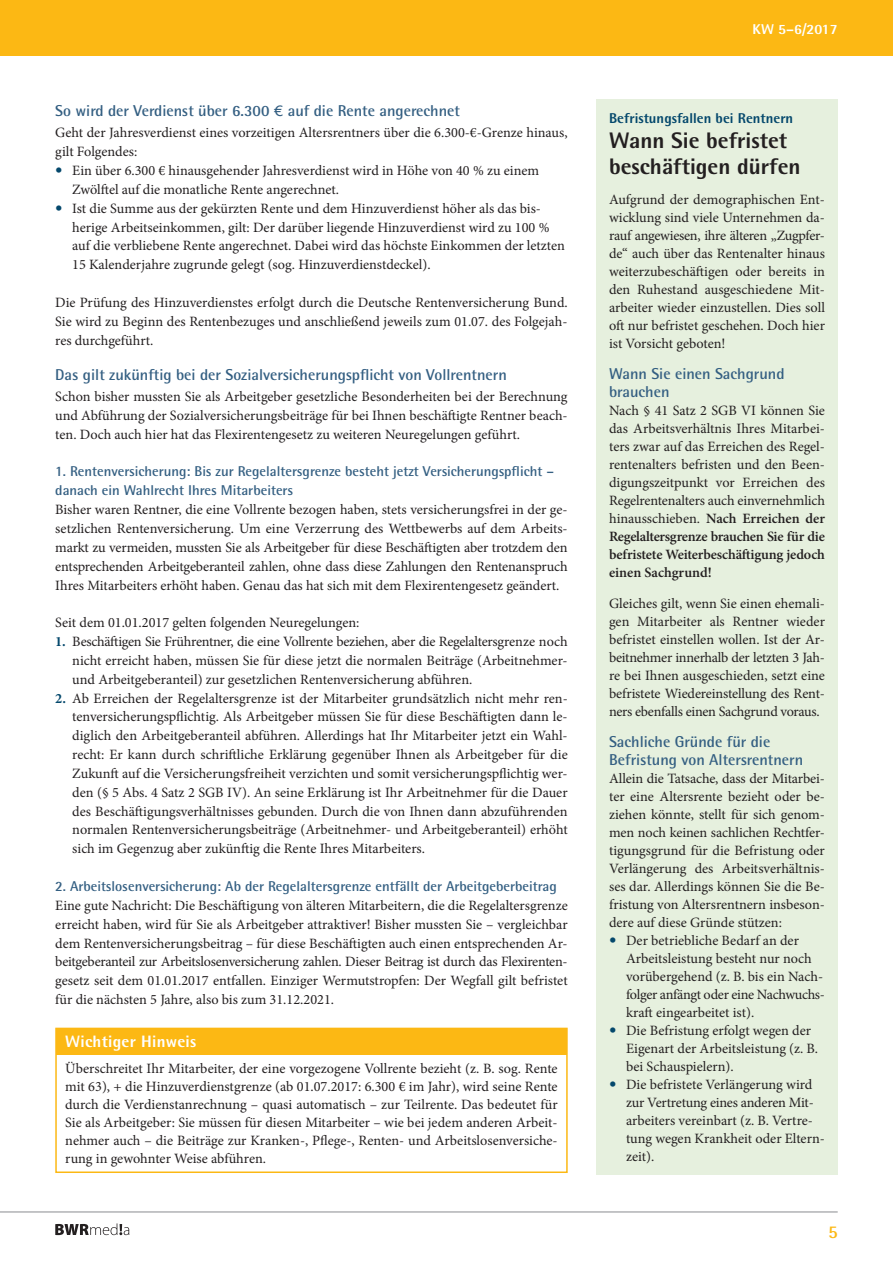
<style>
.page{position:relative;width:893px;height:1263px;background:#fff}
.page>*{position:absolute;margin:0;border:0;box-sizing:border-box;transform-origin:0 0}
.t1{font:800 22.5px/25.5px "Rotis Semi Sans";color:#231f20}
.t2{font:700 18px "Rotis Semi Sans";color:#fcb814}
.t3{font:800 16.5px "Rotis Semi Sans";letter-spacing:.015em;color:#fff}
.t4{font:700 15.75px/18px "Rotis Semi Sans";color:#345f82}
.t5{font:14.25px/18px "Minion Pro";color:#231f20;text-align:justify}
.t6{font:700 14.25px/18.9px "Rotis Semi Sans";color:#345f82}
.t7{font:14.25px "Minion Pro";letter-spacing:-.02em;color:#231f20}
.t8{font:800 14.25px "Rotis Semi Sans";color:#04486c}
.t9{font:800 14.25px "Rotis Semi Sans";color:#fff}
.s1{font-family:"Euro Sans ITC";font-weight:500}
.s2{font-weight:700;color:#04486c}
.s3{font-weight:600}
</style>
<div class="page">
<hr style="left:0;top:1211px;width:838px;height:1px;background:#8a8c8f">
<svg style="left:55px;top:1223px;width:74px;height:12px"></svg>
<div style="left:0;top:0;width:893px;height:55px;background:#fcb814"></div>
<div style="left:596px;top:99px;width:242px;height:1075px;background:#e6f0de"></div>
<div style="left:56px;top:1028px;width:511px;height:27px;background:#fcb814"></div>
<div style="left:55px;top:1028px;width:513px;height:145px;border:2px solid #fcb814"></div>
<p class="t4" style="left:55px;top:101px;width:406px">So wird der Verdienst über 6.300 <span class="s1">€</span> auf die Rente angerechnet</p>
<p class="t5" style="left:55px;top:124px;width:514px">Geht der Jahresverdienst eines vorzeitigen Altersrentners über die 6.300-€-Grenze hinaus,</p>
<p class="t5" style="left:55px;top:143px;width:84px">gilt Folgendes:</p>
<p class="t5" style="left:72px;top:162px;width:468px">Ein über 6.300 € hinausgehender Jahresverdienst wird in Höhe von 40 % zu einem</p>
<p class="t5" style="left:72px;top:180px;width:268px">Zwölftel auf die monatliche Rente angerechnet.</p>
<p class="t5" style="left:72px;top:199px;width:470px">Ist die Summe aus der gekürzten Rente und dem Hinzuverdienst höher als das bis-</p>
<p class="t5" style="left:72px;top:218px;width:479px">herige Arbeitseinkommen, gilt: Der darüber liegende Hinzuverdienst wird zu 100 %</p>
<p class="t5" style="left:72px;top:237px;width:494px">auf die verbliebene Rente angerechnet. Dabei wird das höchste Einkommen der letzten</p>
<p class="t5" style="left:72px;top:256px;width:360px">15 Kalenderjahre zugrunde gelegt (sog. Hinzuverdienstdeckel).</p>
<p class="t5" style="left:55px;top:293px;width:514px;line-height:18.9px">Die Prüfung des Hinzuverdienstes erfolgt durch die Deutsche Rentenversicherung Bund.<br>Sie wird zu Beginn des Rentenbezuges und anschließend jeweils zum 01.07. des Folgejah&shy;res durchgeführt.</p>
<p class="t4" style="left:55px;top:365px;width:453px">Das gilt zukünftig bei der Sozialversicherungspflicht von Vollrentnern</p>
<p class="t5" style="left:55px;top:387px;width:514px;line-height:18.9px">Schon bisher mussten Sie als Arbeitgeber gesetzliche Besonderheiten bei der Berechnung und Abführung der Sozialversicherungsbeiträge für bei Ihnen beschäftigte Rentner beach&shy;ten. Doch auch hier hat das Flexirentengesetz zu weiteren Neuregelungen geführt.</p>
<p class="t6" style="left:55px;top:462px;width:500px">1. Rentenversicherung: Bis zur Regelaltersgrenze besteht jetzt Versicherungspflicht – danach ein Wahlrecht Ihres Mitarbeiters</p>
<p class="t5" style="left:55px;top:500px;width:514px;line-height:18.9px">Bisher waren Rentner, die eine Vollrente bezogen haben, stets versicherungsfrei in der ge&shy;setzlichen Rentenversicherung. Um eine Verzerrung des Wettbewerbs auf dem Arbeits&shy;markt zu vermeiden, mussten Sie als Arbeitgeber für diese Beschäftigten aber trotzdem den entsprechenden Arbeitgeberanteil zahlen, ohne dass diese Zahlungen den Rentenanspruch Ihres Mitarbeiters erhöht haben. Genau das hat sich mit dem Flexirentengesetz geändert.</p>
<p class="t5" style="left:55px;top:614px;width:306px">Seit dem 01.01.2017 gelten folgenden Neuregelungen:</p>
<p class="t5" style="left:72px;top:632px;width:497px;line-height:18.9px;text-indent:-17px"><span class="s2">1.</span> Beschäftigen Sie Frührentner, die eine Vollrente beziehen, aber die Regelaltersgrenze noch nicht erreicht haben, müssen Sie für diese jetzt die normalen Beiträge (Arbeitnehmer&shy;und Arbeitgeberanteil) zur gesetzlichen Rentenversicherung abführen.</p>
<p class="t5" style="left:72px;top:689px;width:497px;line-height:18.9px;text-indent:-17px"><span class="s2">2.</span> Ab Erreichen der Regelaltersgrenze ist der Mitarbeiter grundsätzlich nicht mehr ren&shy;tenversicherungspflichtig. Als Arbeitgeber müssen Sie für diese Beschäftigten dann le&shy;diglich den Arbeitgeberanteil abführen. Allerdings hat Ihr Mitarbeiter jetzt ein Wahl&shy;recht: Er kann durch schriftliche Erklärung gegenüber Ihnen als Arbeitgeber für die Zukunft auf die Versicherungsfreiheit verzichten und somit versicherungspflichtig wer&shy;den (§ 5 Abs. 4 Satz 2 SGB IV). An seine Erklärung ist Ihr Arbeitnehmer für die Dauer des Beschäftigungsverhältnisses gebunden. Durch die von Ihnen dann abzuführenden normalen Rentenversicherungsbeiträge (Arbeitnehmer- und Arbeitgeberanteil) erhöht sich im Gegenzug aber zukünftig die Rente Ihres Mitarbeiters.</p>
<p class="t6" style="left:55px;top:876px;width:503px">2. Arbeitslosenversicherung: Ab der Regelaltersgrenze entfällt der Arbeitgeberbeitrag</p>
<p class="t5" style="left:55px;top:896px;width:514px;line-height:18.9px">Eine gute Nachricht: Die Beschäftigung von älteren Mitarbeitern, die die Regelaltersgrenze erreicht haben, wird für Sie als Arbeitgeber attraktiver! Bisher mussten Sie – vergleichbar dem Rentenversicherungsbeitrag – für diese Beschäftigten auch einen entsprechenden Ar&shy;beitgeberanteil zur Arbeitslosenversicherung zahlen. Dieser Beitrag ist durch das Flexirenten&shy;gesetz seit dem 01.01.2017 entfallen. Einziger Wermutstropfen: Der Wegfall gilt befristet für die nächsten 5 Jahre, also bis zum 31.12.2021.</p>
<p class="t3" style="left:65px;top:1031px;width:132px">Wichtiger Hinweis</p>
<p class="t5" style="left:65px;top:1059px;width:494px">Überschreitet Ihr Mitarbeiter, der eine vorgezogene Vollrente bezieht (z. B. sog. Rente mit 63), + die Hinzuverdienstgrenze (ab 01.07.2017: 6.300 € im Jahr), wird seine Rente durch die Verdienstanrechnung – quasi automatisch – zur Teilrente. Das bedeutet für Sie als Arbeitgeber: Sie müssen für diesen Mitarbeiter – wie bei jedem anderen Arbeit&shy;nehmer auch – die Beiträge zur Kranken-, Pflege-, Renten- und Arbeitslosenversiche&shy;rung in gewohnter Weise abführen.</p>
<p class="t9" style="left:753px;top:20px;width:87px">KW 5–6/2017</p>
<p class="t8" style="left:609px;top:109px;width:186px">Befristungsfallen bei Rentnern</p>
<h1 class="t1" style="left:609px;top:127px;width:193px">Wann Sie befristet beschäftigen dürfen</h1>
<p class="t5" style="left:609px;top:191px;width:217px">Aufgrund der demographischen Ent&shy;wicklung sind viele Unternehmen da&shy;rauf angewiesen, ihre älteren „Zugpfer&shy;de“ auch über das Rentenalter hinaus weiterzubeschäftigen oder bereits in den Ruhestand ausgeschiedene Mit&shy;arbeiter wieder einzustellen. Dies soll oft nur befristet geschehen. Doch hier ist Vorsicht geboten!</p>
<p class="t4" style="left:609px;top:365px;width:177px">Wann Sie einen Sachgrund brauchen</p>
<p class="t5" style="left:609px;top:402px;width:217px">Nach § 41 Satz 2 SGB VI können Sie das Arbeitsverhältnis Ihres Mitarbei&shy;ters zwar auf das Erreichen des Regel&shy;rentenalters befristen und den Been&shy;digungszeitpunkt vor Erreichen des Regelrentenalters auch einvernehmlich hinausschieben. <span class="s3">Nach Erreichen der Regelaltersgrenze brauchen Sie für die befristete Weiterbeschäftigung jedoch einen Sachgrund!</span></p>
<p class="t5" style="left:609px;top:594px;width:217px">Gleiches gilt, wenn Sie einen ehemali&shy;gen Mitarbeiter als Rentner wieder befristet einstellen wollen. Ist der Ar&shy;beitnehmer innerhalb der letzten 3 Jah&shy;re bei Ihnen ausgeschieden, setzt eine befristete Wiedereinstellung des Rent&shy;ners ebenfalls einen Sachgrund voraus.</p>
<p class="t4" style="left:609px;top:732px;width:196px">Sachliche Gründe für die<br>Befristung von Altersrentnern</p>
<p class="t5" style="left:609px;top:769px;width:217px">Allein die Tatsache, dass der Mitarbei-</p>
<p class="t5" style="left:609px;top:787px;width:217px">ter eine Altersrente bezieht oder be-</p>
<p class="t5" style="left:609px;top:805px;width:217px">ziehen könnte, stellt für sich genom-</p>
<p class="t5" style="left:609px;top:823px;width:217px">men noch keinen sachlichen Rechtfer-</p>
<p class="t5" style="left:609px;top:841px;width:217px">tigungsgrund für die Befristung oder</p>
<p class="t5" style="left:609px;top:859px;width:217px">Verlängerung des Arbeitsverhältnis-</p>
<p class="t5" style="left:609px;top:877px;width:217px">ses dar. Allerdings können Sie die Be-</p>
<p class="t5" style="left:609px;top:895px;width:217px">fristung von Altersrentnern insbeson-</p>
<p class="t5" style="left:609px;top:913px;width:174px">dere auf diese Gründe stützen:</p>
<p class="t5" style="left:626px;top:931px;width:174px">Der betriebliche Bedarf an der</p>
<p class="t5" style="left:626px;top:949px;width:187px">Arbeitsleistung besteht nur noch</p>
<p class="t5" style="left:626px;top:967px;width:199px">vorübergehend (z. B. bis ein Nach-</p>
<p class="t7" style="left:626px;top:985px;width:200px">folger anfängt oder eine Nachwuchs-</p>
<p class="t5" style="left:626px;top:1003px;width:130px">kraft eingearbeitet ist).</p>
<p class="t5" style="left:626px;top:1021px;width:187px">Die Befristung erfolgt wegen der</p>
<p class="t5" style="left:626px;top:1039px;width:193px">Eigenart der Arbeitsleistung (z. B.</p>
<p class="t5" style="left:626px;top:1057px;width:109px">bei Schauspielern).</p>
<p class="t5" style="left:626px;top:1075px;width:188px">Die befristete Verlängerung wird</p>
<p class="t5" style="left:626px;top:1093px;width:189px">zur Vertretung eines anderen Mit-</p>
<p class="t5" style="left:626px;top:1111px;width:188px">arbeiters vereinbart (z. B. Vertre-</p>
<p class="t5" style="left:626px;top:1129px;width:200px">tung wegen Krankheit oder Eltern-</p>
<p class="t5" style="left:626px;top:1147px;width:30px">zeit).</p>
<p class="t2" style="left:828px;top:1221px;width:11px">5</p>
</div>
